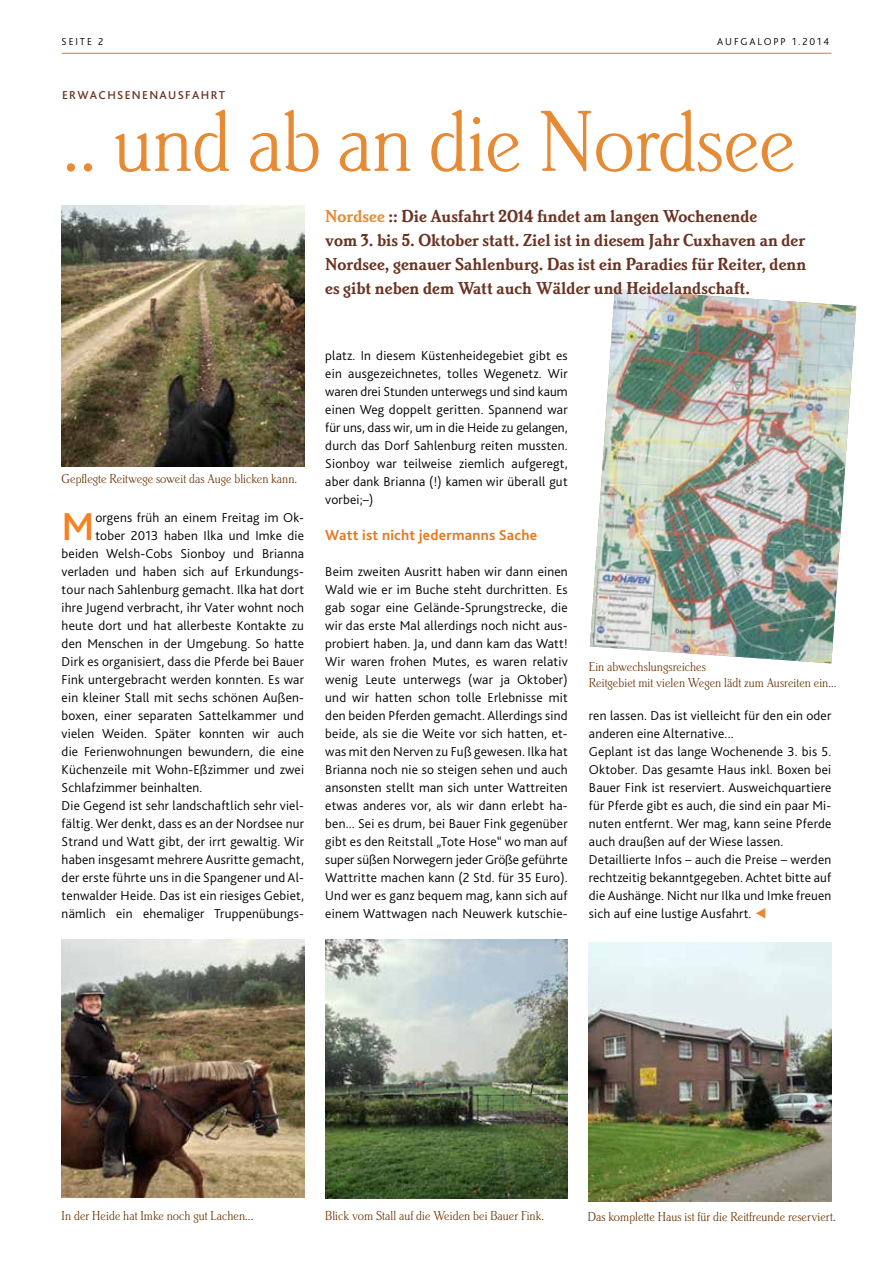
<style>
.page{position:relative;width:893px;height:1263px;background:#fff}
.page>*{position:absolute;margin:0;border:0;box-sizing:border-box;transform-origin:0 0}
.t1{font:90px "Brighton Light Plain";letter-spacing:-.01em;color:#e68a34}
.t2{font:500 40.8px "Bliss 2";color:#f58220}
.t3{font:18px/24px "Brighton Bold Plain";color:#6a3423}
.t4{font:700 15px "Bliss 2";letter-spacing:.015em;color:#e4791d}
.t5{font:300 13.5px/18px "Bliss 2";letter-spacing:.015em;color:#000;text-align:justify}
.t6{font:13.5px/16.2px "Brighton Light Plain";letter-spacing:.005em;color:#6a3300}
.t7{font:500 12px "Bliss 2";letter-spacing:.11em;color:#6a3423}
.t8{font:300 10.5px "Bliss 2";letter-spacing:.18em;color:#000}
.s1{color:#e68a34}
</style>
<div class="page">
<hr style="left:62px;top:53px;width:769px;height:1px;background:#e4791d">
<img style="left:325px;top:940px;width:243px;height:258px">
<img style="left:62px;top:940px;width:242px;height:257px">
<img style="left:589px;top:943px;width:242px;height:258px">
<img style="left:62px;top:206px;width:242px;height:261px">
<img style="left:590px;top:289px;width:266px;height:374px">
<p class="t8" style="left:62px;top:35px;width:43px">SEITE 2</p>
<p class="t8" style="left:717px;top:35px;width:113px">AUFGALOPP 1.2014</p>
<p class="t7" style="left:62px;top:87px;width:165px">ERWACHSENENAUSFAHRT</p>
<h1 class="t1" style="left:62px;top:94px;width:735px">.. und ab an die Nordsee</h1>
<p class="t6" style="left:62px;top:470px;width:237px">Gepflegte Reitwege soweit das Auge blicken kann.</p>
<h2 class="t2" style="left:62px;top:501px;width:35px">M</h2>
<p class="t5" style="left:95px;top:508px;width:210px">orgens früh an einem Freitag im Ok-</p>
<p class="t5" style="left:95px;top:526px;width:210px">tober 2013 haben Ilka und Imke die</p>
<p class="t5" style="left:62px;top:544px;width:244px">beiden Welsh-Cobs Sionboy und Brianna</p>
<p class="t5" style="left:62px;top:562px;width:244px">verladen und haben sich auf Erkundungs-</p>
<p class="t5" style="left:62px;top:580px;width:244px">tour nach Sahlenburg gemacht. Ilka hat dort</p>
<p class="t5" style="left:62px;top:598px;width:244px">ihre Jugend verbracht, ihr Vater wohnt noch</p>
<p class="t5" style="left:62px;top:616px;width:244px">heute dort und hat allerbeste Kontakte zu</p>
<p class="t5" style="left:62px;top:634px;width:244px">den Menschen in der Umgebung. So hatte</p>
<p class="t5" style="left:62px;top:652px;width:244px">Dirk es organisiert, dass die Pferde bei Bauer</p>
<p class="t5" style="left:62px;top:670px;width:244px">Fink untergebracht werden konnten. Es war</p>
<p class="t5" style="left:62px;top:688px;width:244px">ein kleiner Stall mit sechs schönen Außen-</p>
<p class="t5" style="left:62px;top:706px;width:244px">boxen, einer separaten Sattelkammer und</p>
<p class="t5" style="left:62px;top:724px;width:244px">vielen Weiden. Später konnten wir auch</p>
<p class="t5" style="left:62px;top:742px;width:244px">die Ferienwohnungen bewundern, die eine</p>
<p class="t5" style="left:62px;top:760px;width:244px">Küchenzeile mit Wohn-Eßzimmer und zwei</p>
<p class="t5" style="left:62px;top:778px;width:142px">Schlafzimmer beinhalten.</p>
<p class="t5" style="left:62px;top:796px;width:244px">Die Gegend ist sehr landschaftlich sehr viel-</p>
<p class="t5" style="left:62px;top:814px;width:244px">fältig. Wer denkt, dass es an der Nordsee nur</p>
<p class="t5" style="left:62px;top:832px;width:244px">Strand und Watt gibt, der irrt gewaltig. Wir</p>
<p class="t5" style="left:62px;top:850px;width:244px">haben insgesamt mehrere Ausritte gemacht,</p>
<p class="t5" style="left:62px;top:868px;width:244px">der erste führte uns in die Spangener und Al-</p>
<p class="t5" style="left:62px;top:886px;width:244px">tenwalder Heide. Das ist ein riesiges Gebiet,</p>
<p class="t5" style="left:62px;top:904px;width:244px">nämlich ein ehemaliger Truppenübungs-</p>
<p class="t3" style="left:325px;top:204px;width:483px"><span class="s1">Nordsee</span> :: Die Ausfahrt 2014 findet am langen Wochenende<br>vom 3. bis 5. Oktober statt. Ziel ist in diesem Jahr Cuxhaven an der Nordsee, genauer Sahlenburg. Das ist ein Paradies für Reiter, denn es gibt neben dem Watt auch Wälder und Heidelandschaft.</p>
<p class="t5" style="left:325px;top:346px;width:244px">platz. In diesem Küstenheidegebiet gibt es ein ausgezeichnetes, tolles Wegenetz. Wir waren drei Stunden unterwegs und sind kaum einen Weg doppelt geritten. Spannend war für uns, dass wir, um in die Heide zu gelangen, durch das Dorf Sahlenburg reiten mussten.<br>Sionboy war teilweise ziemlich aufgeregt, aber dank Brianna (!) kamen wir überall gut vorbei;–)</p>
<p class="t4" style="left:325px;top:526px;width:213px">Watt ist nicht jedermanns Sache</p>
<p class="t5" style="left:325px;top:562px;width:244px">Beim zweiten Ausritt haben wir dann einen Wald wie er im Buche steht durchritten. Es gab sogar eine Gelände-Sprungstrecke, die wir das erste Mal allerdings noch nicht aus&shy;probiert haben. Ja, und dann kam das Watt!<br>Wir waren frohen Mutes, es waren relativ wenig Leute unterwegs (war ja Oktober) und wir hatten schon tolle Erlebnisse mit den beiden Pferden gemacht. Allerdings sind beide, als sie die Weite vor sich hatten, et&shy;was mit den Nerven zu Fuß gewesen. Ilka hat Brianna noch nie so steigen sehen und auch ansonsten stellt man sich unter Wattreiten etwas anderes vor, als wir dann erlebt ha&shy;ben... Sei es drum, bei Bauer Fink gegenüber gibt es den Reitstall „Tote Hose“ wo man auf super süßen Norwegern jeder Größe geführte Wattritte machen kann (2 Std. für 35 Euro).<br>Und wer es ganz bequem mag, kann sich auf einem Wattwagen nach Neuwerk kutschie-</p>
<p class="t6" style="left:589px;top:658px;width:249px">Ein abwechslungsreiches<br>Reitgebiet mit vielen Wegen lädt zum Ausreiten ein...</p>
<p class="t5" style="left:589px;top:706px;width:244px;text-align:left">ren lassen. Das ist vielleicht für den ein oder anderen eine Alternative...<br>Geplant ist das lange Wochenende 3. bis 5.<br>Oktober. Das gesamte Haus inkl. Boxen bei Bauer Fink ist reserviert. Ausweichquartiere für Pferde gibt es auch, die sind ein paar Mi&shy;nuten entfernt. Wer mag, kann seine Pferde auch draußen auf der Wiese lassen.<br>Detaillierte Infos – auch die Preise – werden rechtzeitig bekanntgegeben. Achtet bitte auf die Aushänge. Nicht nur Ilka und Imke freuen sich auf eine lustige Ausfahrt.</p>
<p class="t6" style="left:62px;top:1207px;width:193px">In der Heide hat Imke noch gut Lachen...</p>
<p class="t6" style="left:325px;top:1207px;width:220px">Blick vom Stall auf die Weiden bei Bauer Fink.</p>
<p class="t6" style="left:588px;top:1208px;width:249px">Das komplette Haus ist für die Reitfreunde reserviert.</p>
</div>
